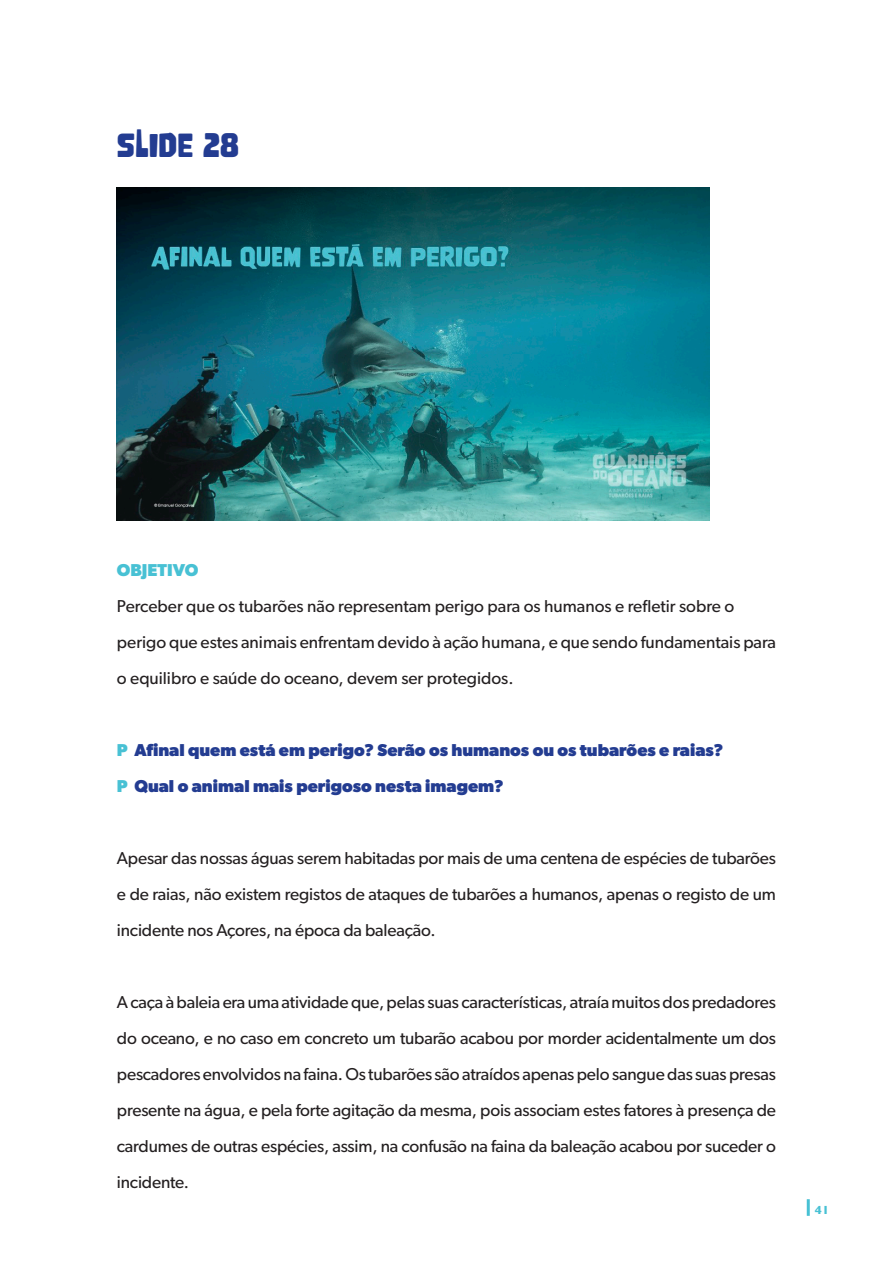
<style>
.page{position:relative;width:893px;height:1263px;background:#fff}
.page>*{position:absolute;margin:0;border:0;box-sizing:border-box;transform-origin:0 0}
.t1{font:30px "Nove";color:#233c91}
.t2{font:17.25px/36px "Gibson";color:#231f20;text-align:justify}
.t3{font:700 17.25px/36px "Gibson";color:#233c91}
.t4{font:700 17.25px "Gibson";color:#48c1d4}
.t5{font:700 12px "Gill Sans";color:#48c1d4}
.s1{color:#48c1d4}
</style>
<div class="page">
<hr style="left:807px;top:1199px;width:3px;height:17px;background:#48c1d4">
<img style="left:117px;top:187px;width:593px;height:333px">
<h1 class="t1" style="left:117px;top:128px;width:124px">SLIDE 28</h1>
<p class="t4" style="left:117px;top:560px;width:83px">OBJETIVO</p>
<p class="t2" style="left:117px;top:588px;width:661px;text-align:left">Perceber que os tubarões não representam perigo para os humanos e refletir sobre o perigo que estes animais enfrentam devido à ação humana, e que sendo fundamentais para o equilibro e saúde do oceano, devem ser protegidos.</p>
<p class="t3" style="left:117px;top:732px;width:608px"><span class="s1">P</span> Afinal quem está em perigo? Serão os humanos ou os tubarões e raias?<br><span class="s1">P</span> Qual o animal mais perigoso nesta imagem?</p>
<p class="t2" style="left:117px;top:840px;width:661px">Apesar das nossas águas serem habitadas por mais de uma centena de espécies de tubarões e de raias, não existem registos de ataques de tubarões a humanos, apenas o registo de um incidente nos Açores, na época da baleação.</p>
<p class="t2" style="left:117px;top:984px;width:661px">A caça à baleia era uma atividade que, pelas suas características, atraía muitos dos predadores do oceano, e no caso em concreto um tubarão acabou por morder acidentalmente um dos pescadores envolvidos na faina. Os tubarões são atraídos apenas pelo sangue das suas presas presente na água, e pela forte agitação da mesma, pois associam estes fatores à presença de cardumes de outras espécies, assim, na confusão na faina da baleação acabou por suceder o incidente.</p>
<p class="t5" style="left:815px;top:1201px;width:16px">41</p>
</div>
